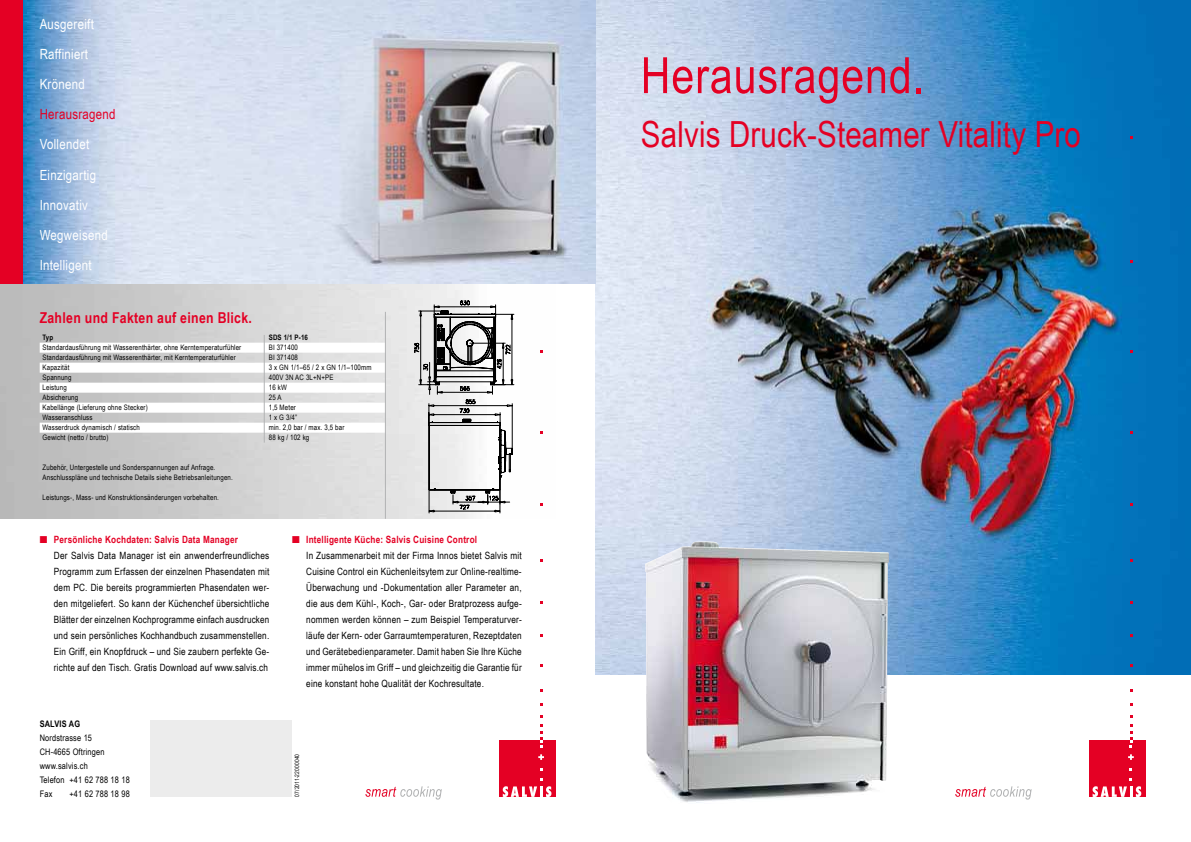
<style>
.page{position:relative;width:1191px;height:842px;background:#fff}
.page>*{position:absolute;margin:0;border:0;box-sizing:border-box;transform-origin:0 0}
.t1{font:50px "Arial Narrow";letter-spacing:.02em;color:#e40024}
.t2{font:36px "Arial Narrow";letter-spacing:.005em;color:#e40024}
.t3{font:700 15px "Arial Narrow";letter-spacing:.02em;color:#e40024}
.t4{font:14px/30px "Arial Narrow";letter-spacing:.02em;color:#fff}
.t5{font:14px "Arial Narrow";letter-spacing:.02em;color:#e40024}
.t6{font:10px/16px "Arial Narrow";letter-spacing:.02em;color:#000}
.t7{font:9px/14px "Arial Narrow";letter-spacing:.02em;color:#000}
.t8{font:700 9px "Arial Narrow";letter-spacing:.02em;color:#000}
.t9{font:7.5px/10px "Arial Narrow";letter-spacing:.02em;color:#000}
.t10{font:700 7.5px "Arial Narrow";letter-spacing:.02em;color:#000}
.t11{font:6px "Arial Narrow";letter-spacing:.02em;color:#000}
.s1{color:#e40024}
.s2{font-weight:700;color:#e40024}
</style>
<div class="page">
<div style="left:150px;top:720px;width:142px;height:77px;background:#ececec"></div>
<img style="left:0;top:283px;width:556px;height:236px">
<img style="left:595px;top:0;width:596px;height:675px">
<img style="left:644px;top:541px;width:245px;height:262px">
<svg style="left:415px;top:301px;width:99px;height:212px"></svg>
<div style="left:499px;top:740px;width:57px;height:57px;background:#e40024"></div>
<svg style="left:538px;top:754px;width:6px;height:6px"></svg>
<svg style="left:503px;top:778px;width:48px;height:19px"></svg>
<svg style="left:540px;top:724px;width:2px;height:24px"></svg>
<svg style="left:365px;top:786px;width:77px;height:14px"></svg>
<div style="left:1088px;top:740px;width:57px;height:57px;background:#e40024"></div>
<svg style="left:1128px;top:754px;width:5px;height:6px"></svg>
<svg style="left:1092px;top:778px;width:49px;height:19px"></svg>
<svg style="left:1129px;top:724px;width:3px;height:24px"></svg>
<svg style="left:955px;top:786px;width:76px;height:14px"></svg>
<img style="left:23px;top:0;width:572px;height:283px">
<div style="left:0;top:0;width:23px;height:283px;background:#e40024"></div>
<div style="left:40px;top:343px;width:346px;height:10px;background:#fff"></div>
<div style="left:40px;top:363px;width:346px;height:10px;background:#fff"></div>
<div style="left:40px;top:383px;width:346px;height:10px;background:#fff"></div>
<div style="left:40px;top:403px;width:346px;height:10px;background:#fff"></div>
<div style="left:40px;top:423px;width:346px;height:10px;background:#fff"></div>
<hr style="left:264px;top:335px;width:1px;height:108px;background:#b1b2b3">
<hr style="left:385px;top:312px;width:1px;height:207px;background:#b1b2b3">
<h3 class="t4" style="left:40px;top:9px;width:56px">Ausgereift<br>Raffiniert<br>Krönend</h3>
<h3 class="t5" style="left:40px;top:104px;width:77px">Herausragend</h3>
<h3 class="t4" style="left:40px;top:129px;width:70px">Vollendet<br>Einzigartig<br>Innovativ<br>Wegweisend<br>Intelligent</h3>
<h3 class="t3" style="left:40px;top:306px;width:214px">Zahlen und Fakten auf einen Blick.</h3>
<p class="t10" style="left:43px;top:332px;width:12px">Typ</p>
<p class="t10" style="left:269px;top:332px;width:41px">SDS 1/1 P-16</p>
<p class="t9" style="left:43px;top:342px;width:200px">Standardausführung mit Wasserenthärter, ohne Kerntemperaturfühler</p>
<p class="t9" style="left:269px;top:342px;width:31px">BI 371400</p>
<p class="t9" style="left:43px;top:352px;width:195px">Standardausführung mit Wasserenthärter, mit Kerntemperaturfühler</p>
<p class="t9" style="left:269px;top:352px;width:31px">BI 371408</p>
<p class="t9" style="left:43px;top:362px;width:28px">Kapazität</p>
<p class="t9" style="left:269px;top:362px;width:104px">3 x GN 1/1–65 / 2 x GN 1/1–100mm</p>
<p class="t9" style="left:43px;top:372px;width:31px">Spannung</p>
<p class="t9" style="left:269px;top:372px;width:66px">400V 3N AC 3L+N+PE</p>
<p class="t9" style="left:43px;top:382px;width:26px">Leistung</p>
<p class="t9" style="left:269px;top:382px;width:20px">16 kW</p>
<p class="t9" style="left:43px;top:392px;width:37px">Absicherung</p>
<p class="t9" style="left:269px;top:392px;width:14px">25 A</p>
<p class="t9" style="left:43px;top:402px;width:107px">Kabellänge (Lieferung ohne Stecker)</p>
<p class="t9" style="left:269px;top:402px;width:29px">1,5 Meter</p>
<p class="t9" style="left:43px;top:412px;width:52px">Wasseranschluss</p>
<p class="t9" style="left:269px;top:412px;width:30px">1 x G 3/4”</p>
<p class="t9" style="left:43px;top:422px;width:99px">Wasserdruck dynamisch / statisch</p>
<p class="t9" style="left:269px;top:422px;width:77px">min. 2,0 bar / max. 3,5 bar</p>
<p class="t9" style="left:43px;top:432px;width:68px">Gewicht (netto / brutto)</p>
<p class="t9" style="left:269px;top:432px;width:42px">88 kg / 102 kg</p>
<p class="t9" style="left:43px;top:462px;width:192px">Zubehör, Untergestelle und Sonderspannungen auf Anfrage.<br>Anschlusspläne und technische Details siehe Betriebsanleitungen.</p>
<p class="t9" style="left:43px;top:492px;width:178px">Leistungs-, Mass- und Konstruktionsänderungen vorbehalten.</p>
<p class="t6" style="left:54px;top:531px;width:217px;text-indent:-14px"><span class="s1">■</span> <span class="s2">Persönliche Kochdaten: Salvis Data Manager<br></span>Der Salvis Data Manager ist ein anwenderfreundliches Programm zum Erfassen der einzelnen Phasendaten mit dem PC. Die bereits programmierten Phasendaten wer&shy;den mitgeliefert. So kann der Küchenchef übersichtliche Blätter der einzelnen Kochprogramme einfach ausdrucken und sein persönliches Kochhandbuch zusammenstellen.<br>Ein Griff, ein Knopfdruck – und Sie zaubern perfekte Ge&shy;richte auf den Tisch. Gratis Download auf www.salvis.ch</p>
<p class="t6" style="left:306px;top:531px;width:217px;text-indent:-14px"><span class="s1">■</span> <span class="s2">Intelligente Küche: Salvis Cuisine Control<br></span>In Zusammenarbeit mit der Firma Innos bietet Salvis mit Cuisine Control ein Küchenleitsytem zur Online-realtime-Überwachung und -Dokumentation aller Parameter an, die aus dem Kühl-, Koch-, Gar- oder Bratprozess aufge&shy;nommen werden können – zum Beispiel Temperaturver&shy;läufe der Kern- oder Garraumtemperaturen, Rezeptdaten und Gerätebedienparameter. Damit haben Sie Ihre Küche immer mühelos im Griff – und gleichzeitig die Garantie für eine konstant hohe Qualität der Kochresultate.</p>
<p class="t8" style="left:40px;top:717px;width:42px">SALVIS AG</p>
<p class="t7" style="left:40px;top:730px;width:92px">Nordstrasse 15<br>CH-4665 Oftringen www.salvis.ch<br>Telefon +41 62 788 18 18<br>Fax</p>
<p class="t7" style="left:69px;top:786px;width:62px">+41 62 788 18 98</p>
<p class="t11" style="left:293px;top:797px;width:44px;rotate:-90deg">07/2011-22000040</p>
<h1 class="t1" style="left:641px;top:39px;width:285px">Herausragend.</h1>
<h2 class="t2" style="left:641px;top:108px;width:441px">Salvis Druck-Steamer Vitality Pro</h2>
</div>
